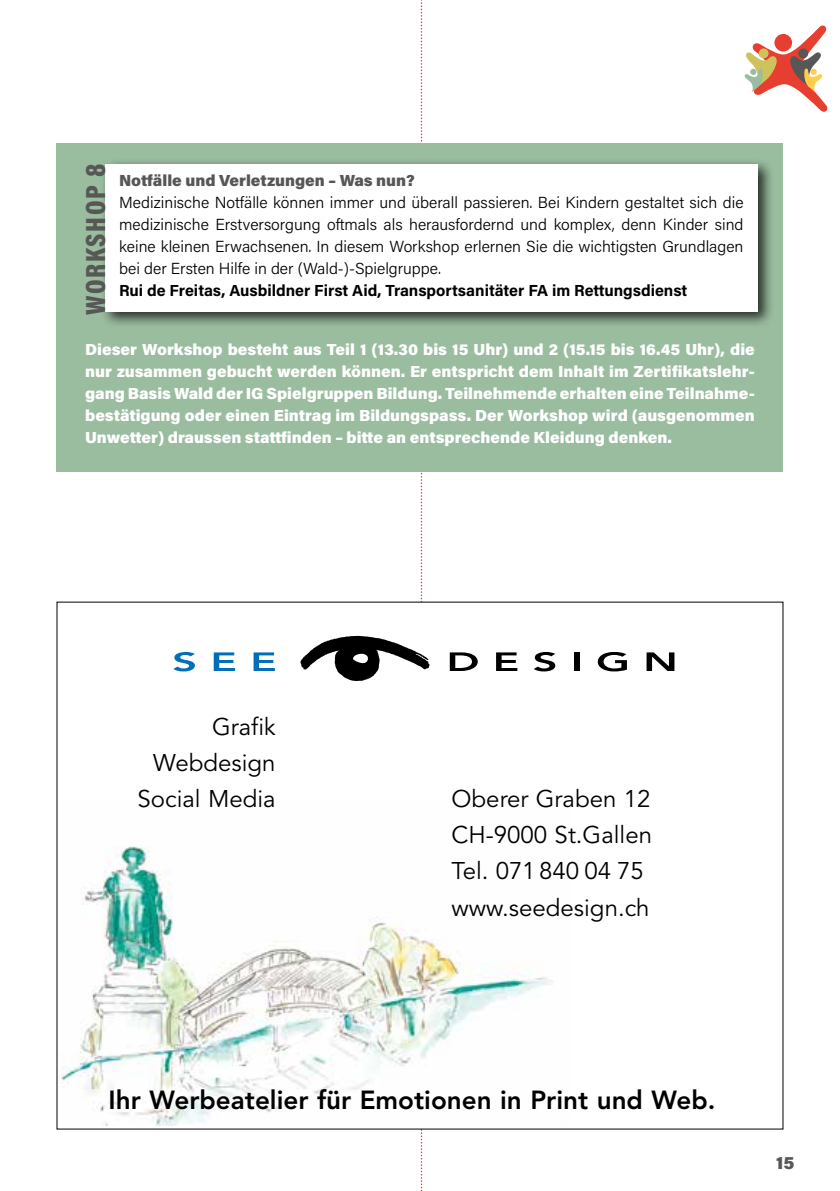
<style>
.page{position:relative;width:840px;height:1191px;background:#fff}
.page>*{position:absolute;margin:0;border:0;box-sizing:border-box;transform-origin:0 0}
.t1{font:900 28px "Acumin Pro Cond";letter-spacing:.06em;color:#575756}
.t2{font:800 26px "Avenir LT Std";color:#000}
.t3{font:24px/36px "Avenir LT Std";color:#000}
.t4{font:900 18px "Acumin Pro";color:#575756}
.t5{font:900 16px/22px "Acumin Pro";color:#fff;text-align:justify}
.t6{font:300 16px/22px "Acumin Pro";color:#000;text-align:justify}
.t7{font:700 16px "Acumin Pro";color:#000}
.t8{font:900 16px "Acumin Pro";color:#575756}
</style>
<div class="page">
<img style="left:61px;top:846px;width:492px;height:279px">
<svg style="left:173px;top:652px;width:22px;height:19px"></svg>
<svg style="left:213px;top:652px;width:22px;height:19px"></svg>
<svg style="left:253px;top:652px;width:22px;height:19px"></svg>
<svg style="left:449px;top:652px;width:28px;height:19px"></svg>
<svg style="left:496px;top:652px;width:21px;height:19px"></svg>
<svg style="left:534px;top:652px;width:21px;height:19px"></svg>
<div style="left:573px;top:652px;width:6px;height:19px;background:#000"></div>
<svg style="left:597px;top:652px;width:29px;height:19px"></svg>
<svg style="left:646px;top:652px;width:28px;height:19px"></svg>
<svg style="left:300px;top:0;width:129px;height:1191px"></svg>
<div style="left:57px;top:143px;width:725px;height:328px;background:#9abc9f"></div>
<div style="left:100px;top:159px;width:674px;height:169px;background:#000;opacity:.75"></div>
<div style="left:105px;top:164px;width:652px;height:147px;background:#fff"></div>
<svg style="left:744px;top:25px;width:84px;height:87px"></svg>
<h1 class="t1" style="left:77px;top:315px;width:153px;rotate:-90deg">WORKSHOP 8</h1>
<p class="t8" style="left:119px;top:169px;width:297px">Notfälle und Verletzungen – Was nun?</p>
<p class="t6" style="left:119px;top:190px;width:625px">Medizinische Notfälle können immer und überall passieren. Bei Kindern gestaltet sich die medizinische Erstversorgung oftmals als herausfordernd und komplex, denn Kinder sind keine kleinen Erwachsenen. In diesem Workshop erlernen Sie die wichtigsten Grundlagen bei der Ersten Hilfe in der (Wald-)-Spielgruppe.</p>
<p class="t7" style="left:119px;top:279px;width:569px">Rui de Freitas, Ausbildner First Aid, Transportsanitäter FA im Rettungsdienst</p>
<p class="t5" style="left:85px;top:338px;width:670px">Dieser Workshop besteht aus Teil 1 (13.30 bis 15 Uhr) und 2 (15.15 bis 16.45 Uhr), die nur zusammen gebucht werden können. Er entspricht dem Inhalt im Zertifikatslehr&shy;gang Basis Wald der IG Spielgruppen Bildung. Teilnehmende erhalten eine Teilnahme&shy;bestätigung oder einen Eintrag im Bildungspass. Der Workshop wird (ausgenommen Unwetter) draussen stattfinden – bitte an entsprechende Kleidung denken.</p>
<h3 class="t3" style="left:137px;top:709px;width:140px;text-align:right">Grafik<br>Webdesign<br>Social Media</h3>
<h3 class="t3" style="left:451px;top:782px;width:202px">Oberer Graben 12<br>CH-9000 St.Gallen<br>Tel. 071 840 04 75 www.seedesign.ch</h3>
<h2 class="t2" style="left:109px;top:1084px;width:608px">Ihr Werbeatelier für Emotionen in Print und Web.</h2>
<p class="t4" style="left:775px;top:1150px;width:20px">15</p>
</div>
